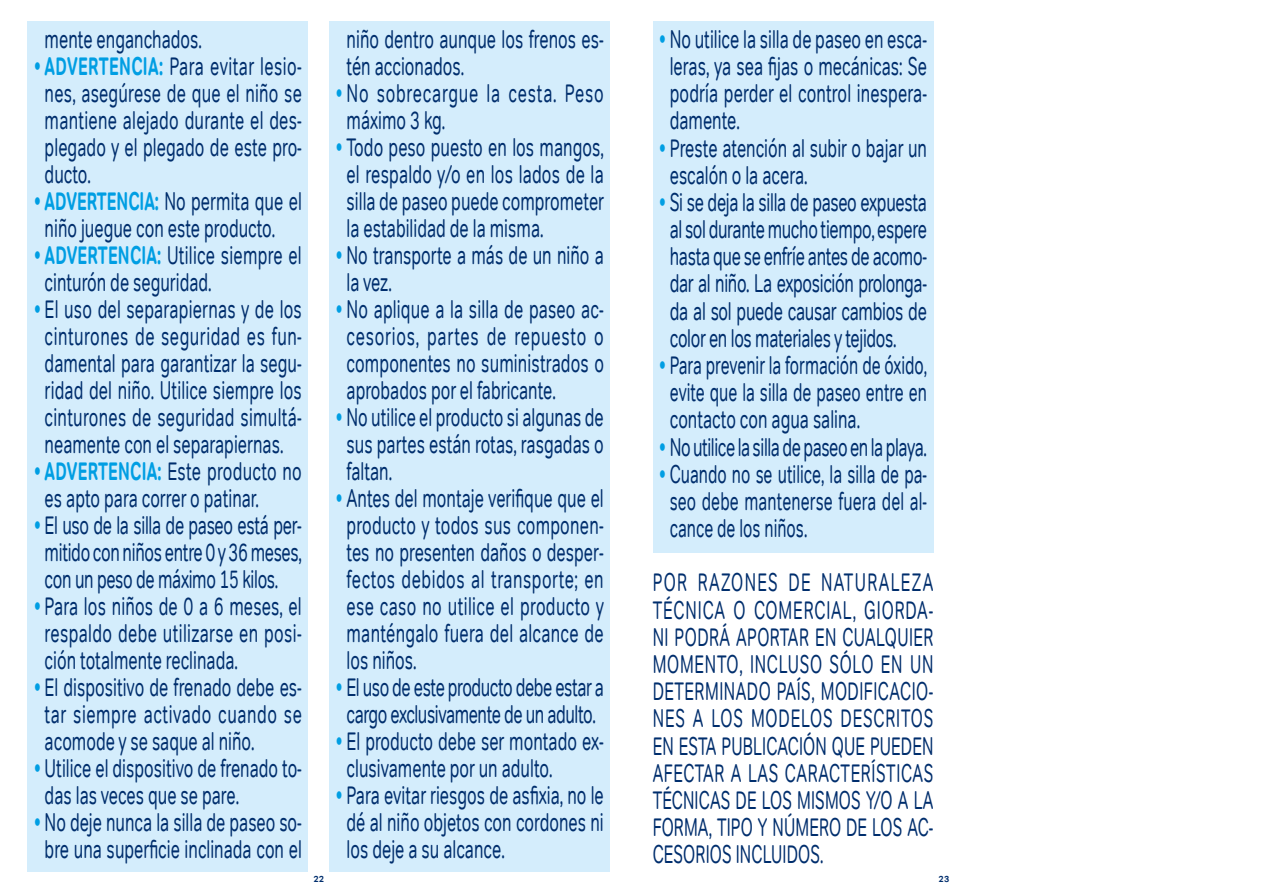
<style>
.page{position:relative;width:1263px;height:893px;background:#fff}
.page>*{position:absolute;margin:0;border:0;box-sizing:border-box;transform-origin:0 0}
.t1{font:25.5px/27px "Tondo Corp";color:#002e6d;text-align:justify;scale:.64 1}
.t2{font:25.5px/27.2px "Tondo Corp";color:#002e6d;text-align:justify;scale:.62 1}
.t3{font:25.5px/27px "Tondo Corp";letter-spacing:-.025em;color:#002e6d;text-align:center;scale:.64 1}
.t4{font:25.5px/27px "Tondo Corp";letter-spacing:-.02em;color:#002e6d;text-align:center;scale:.64 1}
.t5{font:25.5px/27px "Tondo Corp";letter-spacing:.045em;color:#002e6d;scale:.64 1}
.t6{font:700 9px "Tondo Corp";color:#002e6d}
.s1{font-weight:700;color:#009ee3}
</style>
<div class="page">
<div style="left:330px;top:21px;width:280px;height:851px;background:#d4edfc"></div>
<div style="left:28px;top:21px;width:280px;height:851px;background:#d4edfc"></div>
<div style="left:653px;top:21px;width:280px;height:532px;background:#d4edfc"></div>
<p class="t1" style="left:45px;top:26px;width:247px">mente enganchados.</p>
<p class="t1" style="left:45px;top:53px;width:403px;text-indent:-11px"><span class="s1">• ADVERTENCIA:</span> Para evitar lesio&shy;nes, asegúrese de que el niño se mantiene alejado durante el des&shy;plegado y el plegado de este pro&shy;ducto.</p>
<p class="t1" style="left:45px;top:188px;width:403px;text-indent:-11px"><span class="s1">• ADVERTENCIA:</span> No permita que el niño juegue con este producto.</p>
<p class="t1" style="left:45px;top:242px;width:403px;text-indent:-11px"><span class="s1">• ADVERTENCIA:</span> Utilice siempre el cinturón de seguridad.</p>
<p class="t1" style="left:34px;top:296px;width:420px;text-align:center"><span class="s1">•</span> El uso del separapiernas y de los cinturones de seguridad es fun&shy;damental para garantizar la segu&shy;ridad del niño. Utilice siempre los cinturones de seguridad simultá&shy;neamente con el separapiernas.</p>
<p class="t1" style="left:45px;top:458px;width:403px;text-indent:-11px"><span class="s1">• ADVERTENCIA:</span> Este producto no es apto para correr o patinar.</p>
<p class="t4" style="left:34px;top:512px;width:420px"><span class="s1">•</span> El uso de la silla de paseo está per&shy;mitido con niños entre 0 y 36 meses, con un peso de máximo 15 kilos.</p>
<p class="t1" style="left:45px;top:593px;width:403px;text-indent:-11px"><span class="s1">•</span> Para los niños de 0 a 6 meses, el respaldo debe utilizarse en posi&shy;ción totalmente reclinada.</p>
<p class="t1" style="left:45px;top:674px;width:403px;text-indent:-11px"><span class="s1">•</span> El dispositivo de frenado debe es&shy;tar siempre activado cuando se acomode y se saque al niño.</p>
<p class="t1" style="left:45px;top:755px;width:403px;text-indent:-11px"><span class="s1">•</span> Utilice el dispositivo de frenado to&shy;das las veces que se pare.</p>
<p class="t1" style="left:34px;top:809px;width:420px;text-align:center"><span class="s1">•</span> No deje nunca la silla de paseo so&shy;bre una superficie inclinada con el</p>
<p class="t6" style="left:313px;top:873px;width:12px">22</p>
<p class="t1" style="left:347px;top:26px;width:403px">niño dentro aunque los frenos es&shy;tén accionados.</p>
<p class="t5" style="left:347px;top:80px;width:403px;text-indent:-11px"><span class="s1">•</span> No sobrecargue la cesta. Peso máximo 3 kg.</p>
<p class="t1" style="left:347px;top:134px;width:404px;text-indent:-11px"><span class="s1">•</span> Todo peso puesto en los mangos, el respaldo y/o en los lados de la silla de paseo puede comprometer la estabilidad de la misma.</p>
<p class="t1" style="left:347px;top:242px;width:403px;text-indent:-11px"><span class="s1">•</span> No transporte a más de un niño a la vez.</p>
<p class="t1" style="left:347px;top:296px;width:404px;text-indent:-11px"><span class="s1">•</span> No aplique a la silla de paseo ac&shy;cesorios, partes de repuesto o componentes no suministrados o aprobados por el fabricante.</p>
<p class="t1" style="left:347px;top:404px;width:403px;text-indent:-11px"><span class="s1">•</span> No utilice el producto si algunas de sus partes están rotas, rasgadas o faltan.</p>
<p class="t1" style="left:347px;top:485px;width:404px;text-indent:-11px"><span class="s1">•</span> Antes del montaje verifique que el producto y todos sus componen&shy;tes no presenten daños o desper&shy;fectos debidos al transporte; en ese caso no utilice el producto y manténgalo fuera del alcance de los niños.</p>
<p class="t3" style="left:336px;top:674px;width:420px"><span class="s1">•</span> El uso de este producto debe estar a cargo exclusivamente de un adulto.</p>
<p class="t1" style="left:347px;top:728px;width:403px;text-indent:-11px"><span class="s1">•</span> El producto debe ser montado ex&shy;clusivamente por un adulto.</p>
<p class="t1" style="left:347px;top:782px;width:403px;text-indent:-11px"><span class="s1">•</span> Para evitar riesgos de asfixia, no le dé al niño objetos con cordones ni los deje a su alcance.</p>
<p class="t1" style="left:670px;top:26px;width:403px;text-indent:-11px"><span class="s1">•</span> No utilice la silla de paseo en esca&shy;leras, ya sea fijas o mecánicas: Se podría perder el control inespera&shy;damente.</p>
<p class="t1" style="left:670px;top:134px;width:403px;text-indent:-11px"><span class="s1">•</span> Preste atención al subir o bajar un escalón o la acera.</p>
<p class="t1" style="left:670px;top:189px;width:403px;text-indent:-11px"><span class="s1">•</span> Si se deja la silla de paseo expuesta al sol durante mucho tiempo, espere hasta que se enfríe antes de acomo&shy;dar al niño. La exposición prolonga&shy;da al sol puede causar cambios de color en los materiales y tejidos.</p>
<p class="t2" style="left:670px;top:352px;width:416px;text-indent:-11px"><span class="s1">•</span> Para prevenir la formación de óxido, evite que la silla de paseo entre en contacto con agua salina.</p>
<p class="t3" style="left:659px;top:433px;width:420px"><span class="s1">•</span> No utilice la silla de paseo en la playa.</p>
<p class="t2" style="left:670px;top:460px;width:416px;text-indent:-11px"><span class="s1">•</span> Cuando no se utilice, la silla de pa&shy;seo debe mantenerse fuera del al&shy;cance de los niños.</p>
<p class="t2" style="left:653px;top:569px;width:454px">POR RAZONES DE NATURALEZA TÉCNICA O COMERCIAL, GIORDA-NI PODRÁ APORTAR EN CUALQUIER MOMENTO, INCLUSO SÓLO EN UN DETERMINADO PAÍS, MODIFICACIO-NES A LOS MODELOS DESCRITOS EN ESTA PUBLICACIÓN QUE PUEDEN AFECTAR A LAS CARACTERÍSTICAS TÉCNICAS DE LOS MISMOS Y/O A LA FORMA, TIPO Y NÚMERO DE LOS AC-CESORIOS INCLUIDOS.</p>
<p class="t6" style="left:938px;top:873px;width:12px">23</p>
</div>
